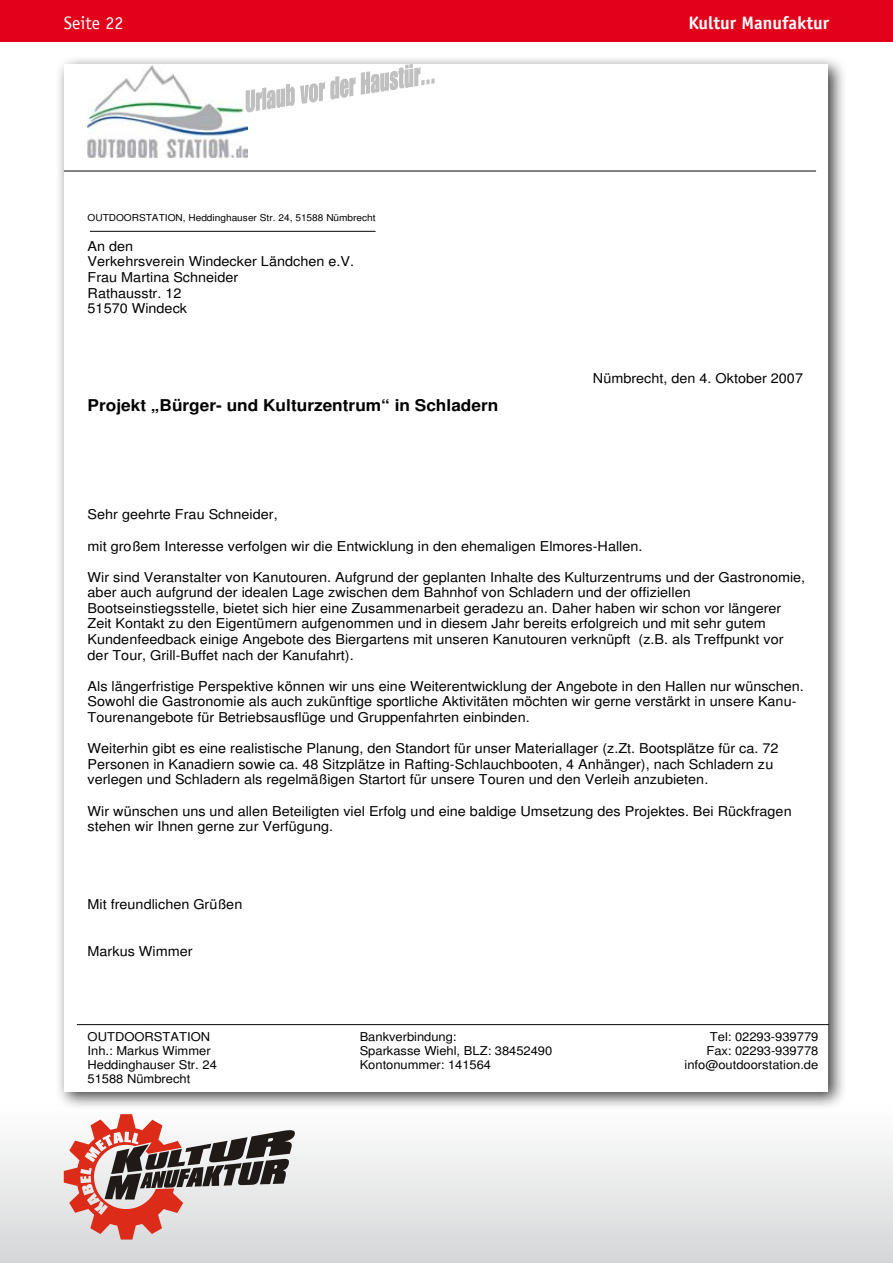
<style>
.page{position:relative;width:893px;height:1263px;background:#fff}
.page>*{position:absolute;margin:0;border:0;box-sizing:border-box;transform-origin:0 0}
.t1{font:700 18px "Officina Sans";color:#fff}
.t2{font:18px "Officina Sans";color:#fff}
.t3{font:700 16.2px "Helvetica";color:#000;scale:1.06 1}
.t4{font:13.65px/15.6px "Helvetica";color:#000;scale:1.06 1}
.t5{font:12.15px/14.1px "Helvetica";color:#000;scale:1.06 1}
.t6{font:9.45px "Helvetica";color:#000;scale:1.06 1}
</style>
<div class="page">
<div style="left:0;top:1101px;width:893px;height:162px;background:linear-gradient(to bottom,#fff,#d5d6d7)"></div>
<div style="left:0;top:0;width:893px;height:41px;background:#e2001a"></div>
<svg style="left:64px;top:1117px;width:231px;height:122px"></svg>
<div style="left:54px;top:54px;width:800px;height:1063px;background:#000;opacity:.75"></div>
<div style="left:65px;top:65px;width:763px;height:1027px;background:#fff"></div>
<img style="left:88px;top:65px;width:159px;height:92px">
<hr style="left:77px;top:1024px;width:752px;height:1px;background:#000">
<hr style="left:64px;top:170px;width:752px;height:2px;background:#000">
<svg style="left:246px;top:64px;width:189px;height:49px"></svg>
<hr style="left:90px;top:231px;width:285px;height:1px;background:#000">
<h1 class="t2" style="left:64px;top:12px;width:61px">Seite 22</h1>
<h1 class="t1" style="left:688px;top:12px;width:142px">Kultur Manufaktur</h1>
<p class="t6" style="left:88px;top:214px;width:273px">OUTDOORSTATION, Heddinghauser Str. 24, 51588 Nümbrecht</p>
<p class="t4" style="left:88px;top:239px;width:253px">An den<br>Verkehrsverein Windecker Ländchen e.V.<br>Frau Martina Schneider<br>Rathausstr. 12<br>51570 Windeck</p>
<p class="t3" style="left:88px;top:399px;width:389px">Projekt „Bürger- und Kulturzentrum“ in Schladern</p>
<p class="t4" style="left:593px;top:372px;width:200px">Nümbrecht, den 4. Oktober 2007</p>
<p class="t4" style="left:88px;top:508px;width:181px">Sehr geehrte Frau Schneider,</p>
<p class="t4" style="left:88px;top:539px;width:525px">mit großem Interesse verfolgen wir die Entwicklung in den ehemaligen Elmores-Hallen.</p>
<p class="t4" style="left:88px;top:570px;width:679px">Wir sind Veranstalter von Kanutouren. Aufgrund der geplanten Inhalte des Kulturzentrums und der Gastronomie, aber auch aufgrund der idealen Lage zwischen dem Bahnhof von Schladern und der offiziellen Bootseinstiegsstelle, bietet sich hier eine Zusammenarbeit geradezu an. Daher haben wir schon vor längerer Zeit Kontakt zu den Eigentümern aufgenommen und in diesem Jahr bereits erfolgreich und mit sehr gutem Kundenfeedback einige Angebote des Biergartens mit unseren Kanutouren verknüpft (z.B. als Treffpunkt vor der Tour, Grill-Buffet nach der Kanufahrt).</p>
<p class="t4" style="left:88px;top:679px;width:677px">Als längerfristige Perspektive können wir uns eine Weiterentwicklung der Angebote in den Hallen nur wünschen.<br>Sowohl die Gastronomie als auch zukünftige sportliche Aktivitäten möchten wir gerne verstärkt in unsere Kanu-<br>Tourenangebote für Betriebsausflüge und Gruppenfahrten einbinden.</p>
<p class="t4" style="left:88px;top:742px;width:653px">Weiterhin gibt es eine realistische Planung, den Standort für unser Materiallager (z.Zt. Bootsplätze für ca. 72<br>Personen in Kanadiern sowie ca. 48 Sitzplätze in Rafting-Schlauchbooten, 4 Anhänger), nach Schladern zu verlegen und Schladern als regelmäßigen Startort für unsere Touren und den Verleih anzubieten.</p>
<p class="t4" style="left:88px;top:804px;width:666px">Wir wünschen uns und allen Beteiligten viel Erfolg und eine baldige Umsetzung des Projektes. Bei Rückfragen stehen wir Ihnen gerne zur Verfügung.</p>
<p class="t4" style="left:88px;top:898px;width:147px">Mit freundlichen Grüßen</p>
<p class="t4" style="left:88px;top:945px;width:101px">Markus Wimmer</p>
<p class="t5" style="left:88px;top:1031px;width:123px">OUTDOORSTATION<br>Inh.: Markus Wimmer<br>Heddinghauser Str. 24<br>51588 Nümbrecht</p>
<p class="t5" style="left:684px;top:1030px;width:128px;text-align:right">Tel: 02293-939779<br>Fax: 02293-939778 info@outdoorstation.de</p>
<p class="t5" style="left:360px;top:1030px;width:183px">Bankverbindung:<br>Sparkasse Wiehl, BLZ: 38452490<br>Kontonummer: 141564</p>
</div>
